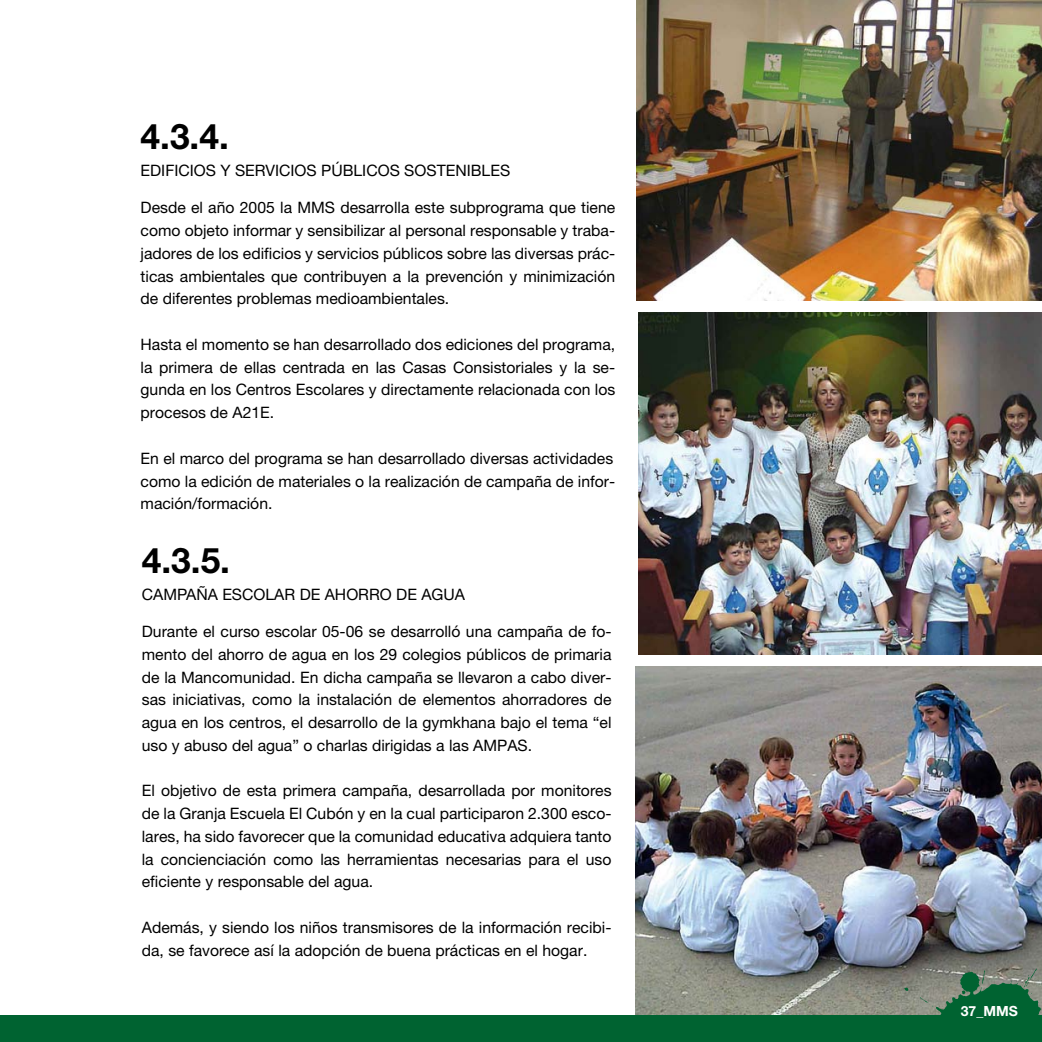
<style>
.page{position:relative;width:1042px;height:1042px;background:#fff}
.page>*{position:absolute;margin:0;border:0;box-sizing:border-box;transform-origin:0 0}
.t1{font:700 35.35px "Helvetica Neue LT Std";color:#000}
.t2{font:15.75px/22.8px "Helvetica Neue LT Std";color:#000;text-align:justify}
.t3{font:700 14px "Helvetica Neue LT Std";color:#fff}
</style>
<div class="page">
<img style="left:635px;top:666px;width:407px;height:349px">
<div style="left:0;top:1015px;width:1042px;height:27px;background:#006331"></div>
<svg style="left:900px;top:968px;width:142px;height:47px;background:#547b61"></svg>
<img style="left:636px;top:0;width:406px;height:300px">
<img style="left:639px;top:312px;width:403px;height:342px">
<h1 class="t1" style="left:141px;top:115px;width:90px">4.3.4.</h1>
<p class="t2" style="left:141px;top:159px;width:371px">EDIFICIOS Y SERVICIOS PÚBLICOS SOSTENIBLES</p>
<p class="t2" style="left:141px;top:196px;width:476px">Desde el año 2005 la MMS desarrolla este subprograma que tiene como objeto informar y sensibilizar al personal responsable y traba&shy;jadores de los edificios y servicios públicos sobre las diversas prác&shy;ticas ambientales que contribuyen a la prevención y minimización de diferentes problemas medioambientales.</p>
<p class="t2" style="left:141px;top:333px;width:476px">Hasta el momento se han desarrollado dos ediciones del programa, la primera de ellas centrada en las Casas Consistoriales y la se&shy;gunda en los Centros Escolares y directamente relacionada con los procesos de A21E.</p>
<p class="t2" style="left:141px;top:446px;width:476px;text-align:left">En el marco del programa se han desarrollado diversas actividades como la edición de materiales o la realización de campaña de infor&shy;mación/formación.</p>
<h1 class="t1" style="left:142px;top:538px;width:90px">4.3.5.</h1>
<p class="t2" style="left:142px;top:583px;width:325px">CAMPAÑA ESCOLAR DE AHORRO DE AGUA</p>
<p class="t2" style="left:142px;top:620px;width:471px">Durante el curso escolar 05-06 se desarrolló una campaña de fo&shy;mento del ahorro de agua en los 29 colegios públicos de primaria de la Mancomunidad. En dicha campaña se llevaron a cabo diver&shy;sas iniciativas, como la instalación de elementos ahorradores de agua en los centros, el desarrollo de la gymkhana bajo el tema “el uso y abuso del agua” o charlas dirigidas a las AMPAS.</p>
<p class="t2" style="left:142px;top:779px;width:471px">El objetivo de esta primera campaña, desarrollada por monitores de la Granja Escuela El Cubón y en la cual participaron 2.300 esco&shy;lares, ha sido favorecer que la comunidad educativa adquiera tanto la concienciación como las herramientas necesarias para el uso eficiente y responsable del agua.</p>
<p class="t2" style="left:142px;top:916px;width:471px">Además, y siendo los niños transmisores de la información recibi&shy;da, se favorece así la adopción de buena prácticas en el hogar.</p>
<p class="t3" style="left:961px;top:1002px;width:59px">37_MMS</p>
</div>
